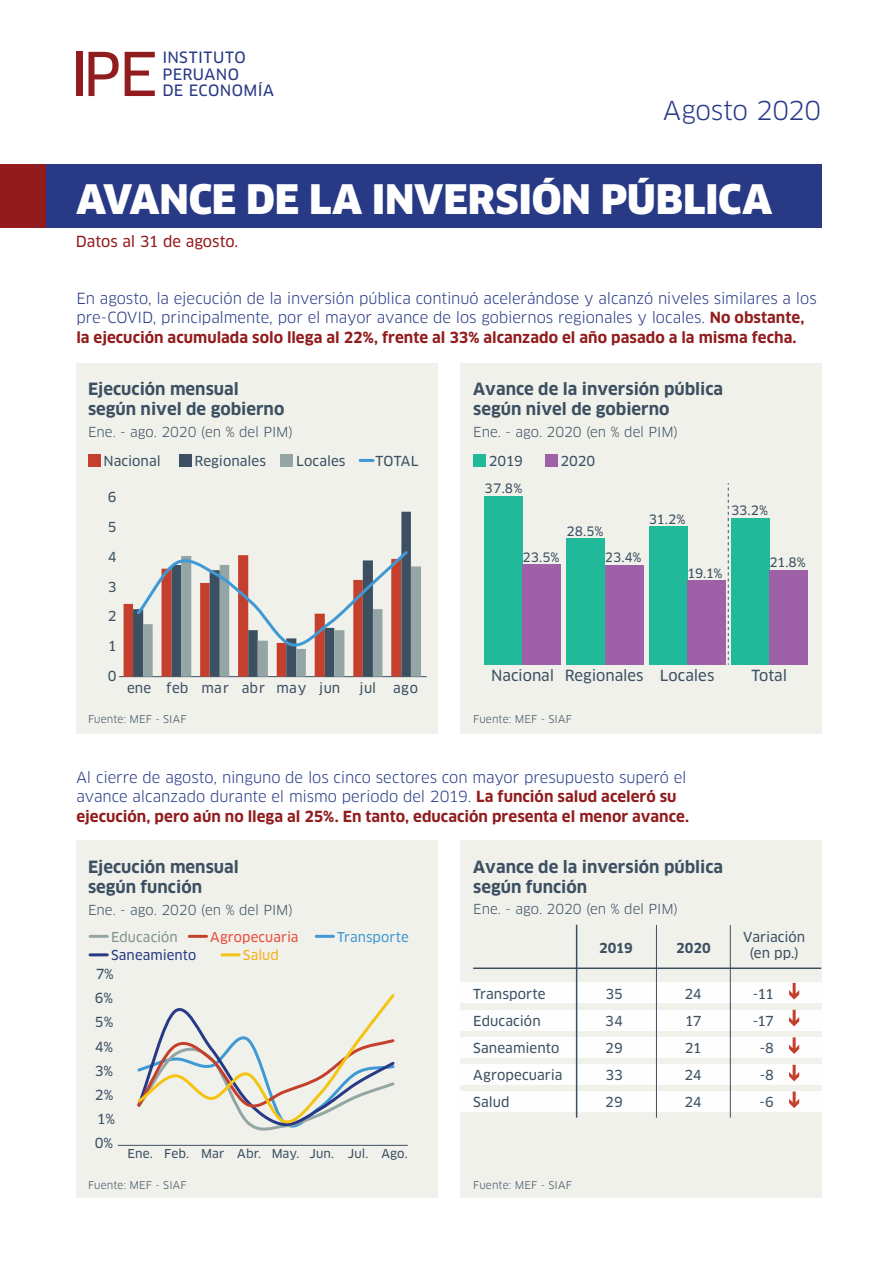
<style>
.page{position:relative;width:894px;height:1263px;background:#fff}
.page>*{position:absolute;margin:0;border:0;box-sizing:border-box;transform-origin:0 0}
.t1{font:900 39.75px "Clan Pro";letter-spacing:-.005em;color:#fff}
.t2{font:25.5px "Clan Pro";letter-spacing:-.015em;color:#283986}
.t3{font:700 16.5px/19.8px "Clan Pro";color:#3c5062}
.t4{font:15.3px/16.4px "Clan Pro News";letter-spacing:.025em;color:#283986}
.t5{font:15px/19.5px "Clan Pro";letter-spacing:-.005em;color:#283986}
.t6{font:15px "Clan Pro News";letter-spacing:-.005em;color:#3c5062}
.t7{font:15px "Clan Pro News";color:#921c1d}
.t8{font:13.65px "Clan Pro News";color:#3c5062}
.t9{font:13.5px/27px "Clan Pro News";letter-spacing:.005em;color:#3c5062;text-align:justify}
.t10{font:13.5px "Clan Pro";color:#3c5062}
.t11{font:700 13.5px "Clan Pro";letter-spacing:-.01em;color:#3c5062}
.t12{font:13.35px "Clan Pro News";letter-spacing:.005em;color:#e94d3d}
.t13{font:13.35px "Clan Pro News";letter-spacing:.005em;color:#263b85}
.t14{font:13.35px "Clan Pro News";letter-spacing:.005em;color:#3f99d4}
.t15{font:13.35px "Clan Pro News";letter-spacing:.01em;color:#809191}
.t16{font:13.35px "Clan Pro News";letter-spacing:.005em;color:#f1b119}
.t17{font:12.75px "Clan Pro News";letter-spacing:-.005em;color:#3c5062}
.t18{font:12px "Clan Pro News";letter-spacing:.005em;color:#3c5062}
.t19{font:10.5px "Clan Pro";letter-spacing:.01em;color:#3c5062}
.s1{font-weight:700;color:#921c1d}
</style>
<div class="page">
<div style="left:76px;top:363px;width:361px;height:371px;background:#f1f1eb"></div>
<div style="left:460px;top:363px;width:361px;height:371px;background:#f1f1eb"></div>
<svg style="left:88px;top:52px;width:31px;height:44px"></svg>
<svg style="left:125px;top:52px;width:30px;height:44px"></svg>
<div style="left:76px;top:52px;width:6px;height:44px;background:#921c1d"></div>
<div style="left:88px;top:454px;width:12px;height:12px;background:#c53f2d"></div>
<div style="left:179px;top:454px;width:12px;height:12px;background:#3c5062"></div>
<div style="left:280px;top:454px;width:13px;height:12px;background:#93a5a4"></div>
<svg style="left:360px;top:459px;width:13px;height:3px"></svg>
<div style="left:473px;top:454px;width:12px;height:12px;background:#20ba9b"></div>
<div style="left:545px;top:454px;width:12px;height:12px;background:#9e61a8"></div>
<svg style="left:727px;top:483px;width:1px;height:182px"></svg>
<hr style="left:119px;top:676px;width:307px;height:1px;background:#3c5062">
<div style="left:76px;top:841px;width:361px;height:357px;background:#f1f1eb"></div>
<hr style="left:90px;top:935px;width:17px;height:3px;background:#93a5a4">
<hr style="left:189px;top:935px;width:17px;height:3px;background:#c53f2d">
<hr style="left:90px;top:953px;width:17px;height:3px;background:#283986">
<hr style="left:222px;top:953px;width:17px;height:3px;background:#f3c513">
<hr style="left:316px;top:935px;width:17px;height:3px;background:#3f99d4">
<div style="left:460px;top:841px;width:361px;height:357px;background:#f1f1eb"></div>
<div style="left:459px;top:983px;width:362px;height:20px;background:#fdfefd"></div>
<div style="left:459px;top:1010px;width:362px;height:20px;background:#fdfefd"></div>
<div style="left:459px;top:1037px;width:362px;height:20px;background:#fdfefd"></div>
<div style="left:459px;top:1064px;width:362px;height:20px;background:#fdfefd"></div>
<div style="left:459px;top:1091px;width:362px;height:21px;background:#fdfefd"></div>
<hr style="left:730px;top:925px;width:1px;height:193px;background:#3c5062">
<hr style="left:576px;top:925px;width:1px;height:193px;background:#3c5062">
<hr style="left:656px;top:925px;width:1px;height:193px;background:#3c5062">
<hr style="left:473px;top:967px;width:348px;height:2px;background:#3c5062">
<svg style="left:789px;top:983px;width:10px;height:16px"></svg>
<svg style="left:789px;top:1010px;width:10px;height:16px"></svg>
<svg style="left:789px;top:1037px;width:10px;height:17px"></svg>
<svg style="left:789px;top:1065px;width:10px;height:16px"></svg>
<hr style="left:792px;top:1091px;width:3px;height:14px;background:#c53f2d">
<svg style="left:789px;top:1099px;width:10px;height:9px"></svg>
<div style="left:0;top:165px;width:820px;height:63px;background:#283986"></div>
<div style="left:0;top:165px;width:45px;height:63px;background:#921c1d"></div>
<svg style="left:401px;top:512px;width:10px;height:36px"></svg>
<svg style="left:123px;top:548px;width:298px;height:129px"></svg>
<div style="left:484px;top:496px;width:38px;height:169px;background:#20ba9b"></div>
<div style="left:522px;top:564px;width:39px;height:101px;background:#9e61a8"></div>
<div style="left:566px;top:539px;width:38px;height:126px;background:#20ba9b"></div>
<div style="left:604px;top:565px;width:39px;height:100px;background:#9e61a8"></div>
<div style="left:648px;top:526px;width:39px;height:139px;background:#20ba9b"></div>
<div style="left:687px;top:581px;width:38px;height:84px;background:#9e61a8"></div>
<div style="left:731px;top:518px;width:38px;height:147px;background:#20ba9b"></div>
<div style="left:769px;top:571px;width:38px;height:94px;background:#9e61a8"></div>
<hr style="left:118px;top:1145px;width:289px;height:1px;background:#3c5062">
<svg style="left:137px;top:994px;width:258px;height:137px"></svg>
<p class="t4" style="left:162px;top:49px;width:113px">INSTITUTO<br>PERUANO<br>DE ECONOMÍA</p>
<h2 class="t2" style="left:663px;top:95px;width:159px">Agosto 2020</h2>
<h1 class="t1" style="left:76px;top:176px;width:697px">AVANCE DE LA INVERSIÓN PÚBLICA</h1>
<p class="t7" style="left:76px;top:232px;width:164px">Datos al 31 de agosto.</p>
<p class="t5" style="left:76px;top:289px;width:741px">En agosto, la ejecución de la inversión pública continuó acelerándose y alcanzó niveles similares a los pre-COVID, principalmente, por el mayor avance de los gobiernos regionales y locales. <span class="s1">No obstante, la ejecución acumulada solo llega al 22%, frente al 33% alcanzado el año pasado a la misma fecha.</span></p>
<p class="t3" style="left:88px;top:379px;width:198px">Ejecución mensual según nivel de gobierno</p>
<p class="t10" style="left:88px;top:424px;width:206px">Ene. - ago. 2020 (en % del PIM)</p>
<p class="t3" style="left:473px;top:379px;width:251px">Avance de la inversión pública según nivel de gobierno</p>
<p class="t10" style="left:473px;top:424px;width:206px">Ene. - ago. 2020 (en % del PIM)</p>
<p class="t9" style="left:103px;top:447px;width:59px">Nacional</p>
<p class="t9" style="left:194px;top:447px;width:73px">Regionales</p>
<p class="t9" style="left:296px;top:447px;width:51px">Locales</p>
<p class="t9" style="left:375px;top:447px;width:44px">TOTAL</p>
<p class="t9" style="left:488px;top:447px;width:36px">2019</p>
<p class="t9" style="left:560px;top:447px;width:36px">2020</p>
<p class="t9" style="left:108px;top:484px;width:10px">6</p>
<p class="t9" style="left:108px;top:513px;width:10px">5</p>
<p class="t9" style="left:108px;top:543px;width:10px">4</p>
<p class="t9" style="left:108px;top:573px;width:10px">3</p>
<p class="t9" style="left:108px;top:603px;width:10px">2</p>
<p class="t9" style="left:108px;top:633px;width:10px">1</p>
<p class="t9" style="left:108px;top:663px;width:10px">0</p>
<p class="t9" style="left:127px;top:674px;width:214px">ene feb mar abr may jun</p>
<p class="t9" style="left:359px;top:674px;width:18px">jul</p>
<p class="t9" style="left:393px;top:674px;width:26px">ago</p>
<p class="t17" style="left:484px;top:481px;width:40px">37.8%</p>
<p class="t17" style="left:522px;top:549px;width:38px">23.5%</p>
<p class="t17" style="left:566px;top:524px;width:38px">28.5%</p>
<p class="t17" style="left:604px;top:549px;width:38px">23.4%</p>
<p class="t17" style="left:648px;top:511px;width:38px">31.2%</p>
<p class="t17" style="left:687px;top:566px;width:37px">19.1%</p>
<p class="t17" style="left:731px;top:503px;width:39px">33.2%</p>
<p class="t17" style="left:769px;top:555px;width:38px">21.8%</p>
<p class="t6" style="left:491px;top:667px;width:225px">Nacional Regionales Locales</p>
<p class="t6" style="left:751px;top:667px;width:37px">Total</p>
<p class="t19" style="left:88px;top:712px;width:100px">Fuente: MEF - SIAF</p>
<p class="t19" style="left:473px;top:712px;width:100px">Fuente: MEF - SIAF</p>
<p class="t5" style="left:76px;top:767px;width:614px">Al cierre de agosto, ninguno de los cinco sectores con mayor presupuesto superó el avance alcanzado durante el mismo periodo del 2019. <span class="s1">La función salud aceleró su ejecución, pero aún no llega al 25%. En tanto, educación presenta el menor avance.</span></p>
<p class="t3" style="left:88px;top:857px;width:152px">Ejecución mensual según función</p>
<p class="t10" style="left:88px;top:902px;width:206px">Ene. - ago. 2020 (en % del PIM)</p>
<p class="t15" style="left:111px;top:929px;width:68px">Educación</p>
<p class="t12" style="left:210px;top:929px;width:90px">Agropecuaria</p>
<p class="t13" style="left:111px;top:947px;width:87px">Saneamiento</p>
<p class="t16" style="left:243px;top:947px;width:37px">Salud</p>
<p class="t8" style="left:96px;top:966px;width:19px">7%</p>
<p class="t8" style="left:95px;top:990px;width:20px">6%</p>
<p class="t8" style="left:95px;top:1014px;width:20px">5%</p>
<p class="t8" style="left:95px;top:1038px;width:20px">4%</p>
<p class="t8" style="left:95px;top:1062px;width:20px">3%</p>
<p class="t8" style="left:95px;top:1087px;width:20px">2%</p>
<p class="t8" style="left:97px;top:1111px;width:20px">1%</p>
<p class="t14" style="left:337px;top:929px;width:73px">Transporte</p>
<p class="t8" style="left:95px;top:1135px;width:20px">0%</p>
<p class="t18" style="left:128px;top:1146px;width:281px">Ene. Feb. Mar Abr. May. Jun. Jul. Ago.</p>
<p class="t19" style="left:88px;top:1179px;width:100px">Fuente: MEF - SIAF</p>
<p class="t3" style="left:473px;top:857px;width:251px">Avance de la inversión pública según función</p>
<p class="t10" style="left:473px;top:901px;width:206px">Ene. - ago. 2020 (en % del PIM)</p>
<p class="t9" style="left:743px;top:929px;width:64px;line-height:16.2px;text-align:center">Variación (en pp.)</p>
<p class="t11" style="left:599px;top:940px;width:35px">2019</p>
<p class="t11" style="left:676px;top:940px;width:36px">2020</p>
<p class="t9" style="left:684px;top:980px;width:19px">24<br>17<br>21<br>24<br>24</p>
<p class="t9" style="left:752px;top:980px;width:23px;text-align:center">-11 -17 -8 -8 -6</p>
<p class="t9" style="left:473px;top:980px;width:91px;text-align:left">Transporte<br>Educación<br>Saneamiento<br>Agropecuaria<br>Salud</p>
<p class="t9" style="left:605px;top:980px;width:19px">35<br>34<br>29<br>33<br>29</p>
<p class="t19" style="left:473px;top:1179px;width:100px">Fuente: MEF - SIAF</p>
</div>
